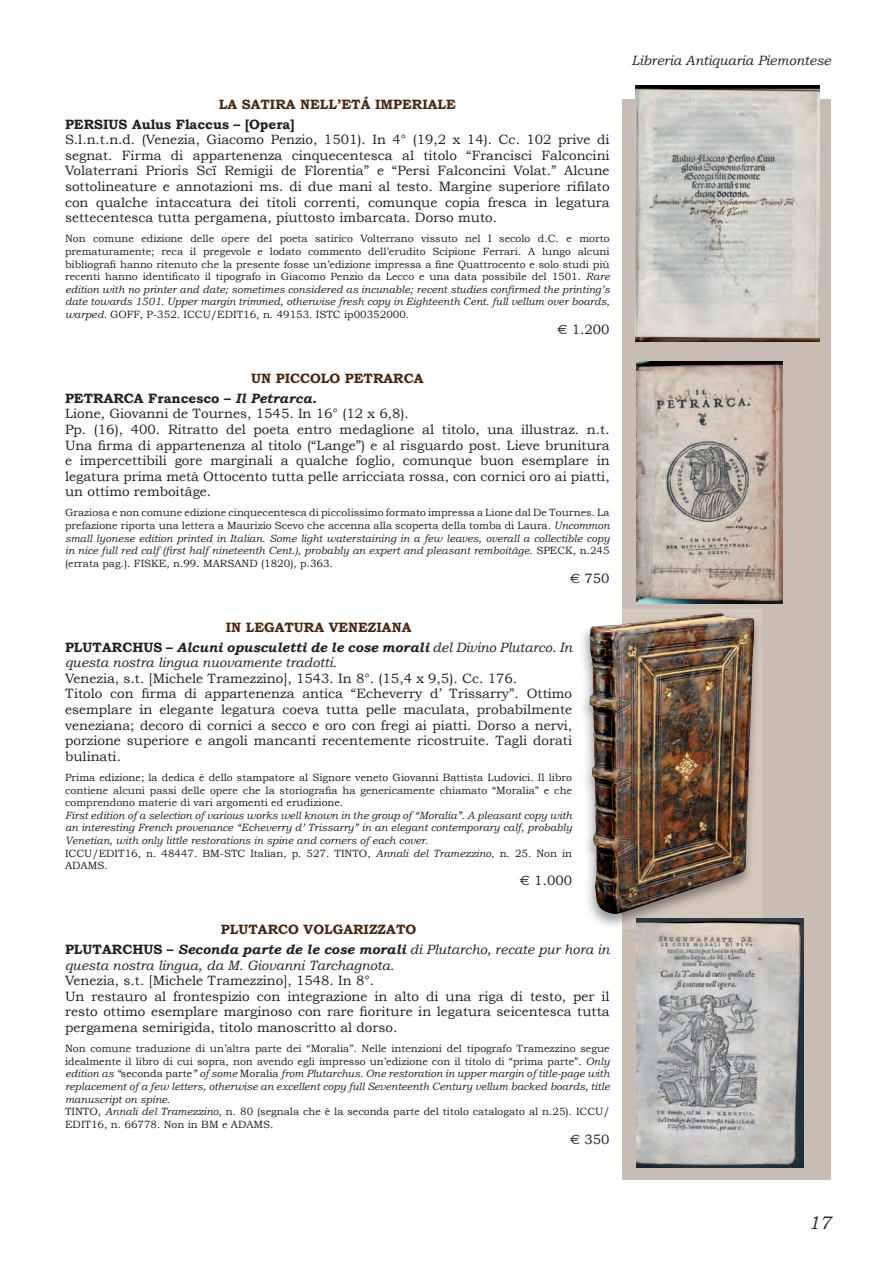
<style>
.page{position:relative;width:896px;height:1266px;background:#fff}
.page>*{position:absolute;margin:0;border:0;box-sizing:border-box;transform-origin:0 0}
.t1{font:italic 18px "Bookman Old Style";color:#231f20}
.t2{font:13.5px/15.6px "Bookman Old Style";color:#231f20}
.t3{font:italic 13.5px/19.8px "Bookman Old Style";color:#231f20}
.t4{font:italic 700 13.5px/19.8px "Bookman Old Style";color:#231f20;text-align:center}
.t5{font:700 13.5px/19.8px "Bookman Old Style";color:#231f20}
.t6{font:700 13.5px "Bookman Old Style";color:#48260f}
.t7{font:10.5px/12.6px "Bookman Old Style";color:#231f20;text-align:justify}
.t8{font:italic 10.5px/12.6px "Bookman Old Style";color:#231f20}
.s1{font-style:italic}
.s2{font-family:"Euro Sans"}
.s3{color:#48260f}
.s4{font-style:normal;color:#48260f}
.s5{font-style:normal}
.s6{font-weight:400}
.s7{font-weight:700;font-style:normal;color:#48260f}
.s8{font-weight:700;font-style:normal}
.s9{font-weight:700}
</style>
<div class="page">
<div style="left:622px;top:99px;width:208px;height:1080px;background:#c9bcb2"></div>
<img style="left:635px;top:86px;width:184px;height:256px">
<img style="left:636px;top:361px;width:146px;height:242px">
<img style="left:582px;top:609px;width:179px;height:319px">
<img style="left:589px;top:613px;width:130px;height:31px">
<img style="left:636px;top:918px;width:167px;height:249px">
<p class="t6" style="left:219px;top:96px;width:238px">LA SATIRA NELL’ETÁ IMPERIALE</p>
<p class="t5" style="left:65px;top:114px;width:231px">PERSIUS Aulus Flaccus – [Opera]</p>
<p class="t2" style="left:65px;top:132px;width:546px;text-align:justify">S.l.n.t.n.d. (Venezia, Giacomo Penzio, 1501). In 4° (19,2 x 14). Cc. 102 prive di segnat. Firma di appartenenza cinquecentesca al titolo “Francisci Falconcini Volaterrani Prioris Scï Remigii de Florentia” e “Persi Falconcini Volat.” Alcune sottolineature e annotazioni ms. di due mani al testo. Margine superiore rifilato con qualche intaccatura dei titoli correnti, comunque copia fresca in legatura settecentesca tutta pergamena, piuttosto imbarcata. Dorso muto.</p>
<p class="t7" style="left:65px;top:232px;width:546px">Non comune edizione delle opere del poeta satirico Volterrano vissuto nel I secolo d.C. e morto prematuramente; reca il pregevole e lodato commento dell’erudito Scipione Ferrari. A lungo alcuni bibliografi hanno ritenuto che la presente fosse un’edizione impressa a fine Quattrocento e solo studi più recenti hanno identificato il tipografo in Giacomo Penzio da Lecco e una data possibile del 1501. <span class="s1">Rare edition with no printer and date; sometimes considered as incunable; recent studies confirmed the printing’s date towards 1501. Upper margin trimmed, otherwise fresh copy in Eighteenth Cent. full vellum over boards, warped.</span> GOFF, P-352. ICCU/EDIT16, n. 49153. ISTC ip00352000.</p>
<p class="t2" style="left:557px;top:322px;width:54px"><span class="s2">€</span> 1.200</p>
<p class="t5" style="left:65px;top:368px;width:360px;text-indent:186px"><span class="s3">UN PICCOLO PETRARCA<br></span>PETRARCA Francesco – <span class="s1">Il Petrarca.</span></p>
<p class="t2" style="left:65px;top:406px;width:546px">Lione, Giovanni de Tournes, 1545. In 16° (12 x 6,8).<br>Pp. (16), 400. Ritratto del poeta entro medaglione al titolo, una illustraz. n.t.<br>Una firma di appartenenza al titolo (“Lange”) e al risguardo post. Lieve brunitura e impercettibili gore marginali a qualche foglio, comunque buon esemplare in legatura prima metà Ottocento tutta pelle arricciata rossa, con cornici oro ai piatti, un ottimo remboitâge.</p>
<p class="t7" style="left:65px;top:506px;width:546px">Graziosa e non comune edizione cinquecentesca di piccolissimo formato impressa a Lione dal De Tournes. La prefazione riporta una lettera a Maurizio Scevo che accenna alla scoperta della tomba di Laura. <span class="s1">Uncommon small lyonese edition printed in Italian. Some light waterstaining in a few leaves, overall a collectible copy in nice full red calf (first half nineteenth Cent.), probably an expert and pleasant remboitâge</span>. SPECK, n.245 (errata pag.). FISKE, n.99. MARSAND (1820), p.363.</p>
<p class="t2" style="left:570px;top:570px;width:41px"><span class="s2">€</span> 750</p>
<p class="t4" style="left:65px;top:617px;width:508px"><span class="s4">IN LEGATURA VENEZIANA<br></span><span class="s5">PLUTARCHUS –</span> Alcuni opusculetti de le cose morali <span class="s6">del Divino Plutarco. In</span></p>
<p class="t3" style="left:65px;top:652px;width:273px">questa nostra lingua nuovamente tradotti.</p>
<p class="t2" style="left:65px;top:670px;width:508px">Venezia, s.t. [Michele Tramezzino], 1543. In 8°. (15,4 x 9,5). Cc. 176.<br>Titolo con firma di appartenenza antica “Echeverry d’ Trissarry”. Ottimo esemplare in elegante legatura coeva tutta pelle maculata, probabilmente veneziana; decoro di cornici a secco e oro con fregi ai piatti. Dorso a nervi, porzione superiore e angoli mancanti recentemente ricostruite. Tagli dorati bulinati.</p>
<p class="t7" style="left:65px;top:771px;width:508px">Prima edizione; la dedica è dello stampatore al Signore veneto Giovanni Battista Ludovici. Il libro contiene alcuni passi delle opere che la storiografia ha genericamente chiamato “Moralia” e che comprendono materie di vari argomenti ed erudizione.</p>
<p class="t8" style="left:65px;top:808px;width:508px">First edition of a selection of various works well known in the group of “Moralia”. A pleasant copy with an interesting French provenance “Echeverry d’ Trissarry” in an elegant contemporary calf, probably Venetian, with only little restorations in spine and corners of each cover.<br><span class="s5">ICCU/EDIT16, n. 48447. BM-STC Italian, p. 527. TINTO,</span> Annali del Tramezzino<span class="s5">, n. 25. Non in ADAMS.</span></p>
<p class="t2" style="left:520px;top:873px;width:54px"><span class="s2">€</span> 1.000</p>
<p class="t3" style="left:65px;top:919px;width:546px;text-indent:156px"><span class="s7">PLUTARCO VOLGARIZZATO<br></span><span class="s8">PLUTARCHUS –</span> <span class="s9">Seconda parte de le cose morali</span> di Plutarcho, recate pur hora in</p>
<p class="t3" style="left:65px;top:955px;width:330px">questa nostra lingua, da M. Giovanni Tarchagnota.</p>
<p class="t2" style="left:65px;top:972px;width:546px">Venezia, s.t. [Michele Tramezzino], 1548. In 8°.<br>Un restauro al frontespizio con integrazione in alto di una riga di testo, per il resto ottimo esemplare marginoso con rare fioriture in legatura seicentesca tutta pergamena semirigida, titolo manoscritto al dorso.</p>
<p class="t7" style="left:65px;top:1042px;width:546px;text-align:left">Non comune traduzione di un’altra parte dei “Moralia”. Nelle intenzioni del tipografo Tramezzino segue idealmente il libro di cui sopra, non avendo egli impresso un’edizione con il titolo di “prima parte”. <span class="s1">Only edition as “</span>seconda parte<span class="s1">” of some</span> Moralia <span class="s1">from Plutarchus. One restoration in upper margin of title-page with replacement of a few letters, otherwise an excellent copy full Seventeenth Century vellum backed boards, title manuscript on spine.<br></span>TINTO, <span class="s1">Annali del Tramezzino</span>, n. 80 (segnala che è la seconda parte del titolo catalogato al n.25). ICCU/ EDIT16, n. 66778. Non in BM e ADAMS.</p>
<p class="t2" style="left:570px;top:1131px;width:41px"><span class="s2">€</span> 350</p>
<p class="t3" style="left:631px;top:51px;width:201px">Libreria Antiquaria Piemontese</p>
<h1 class="t1" style="left:808px;top:1212px;width:24px">17</h1>
</div>
